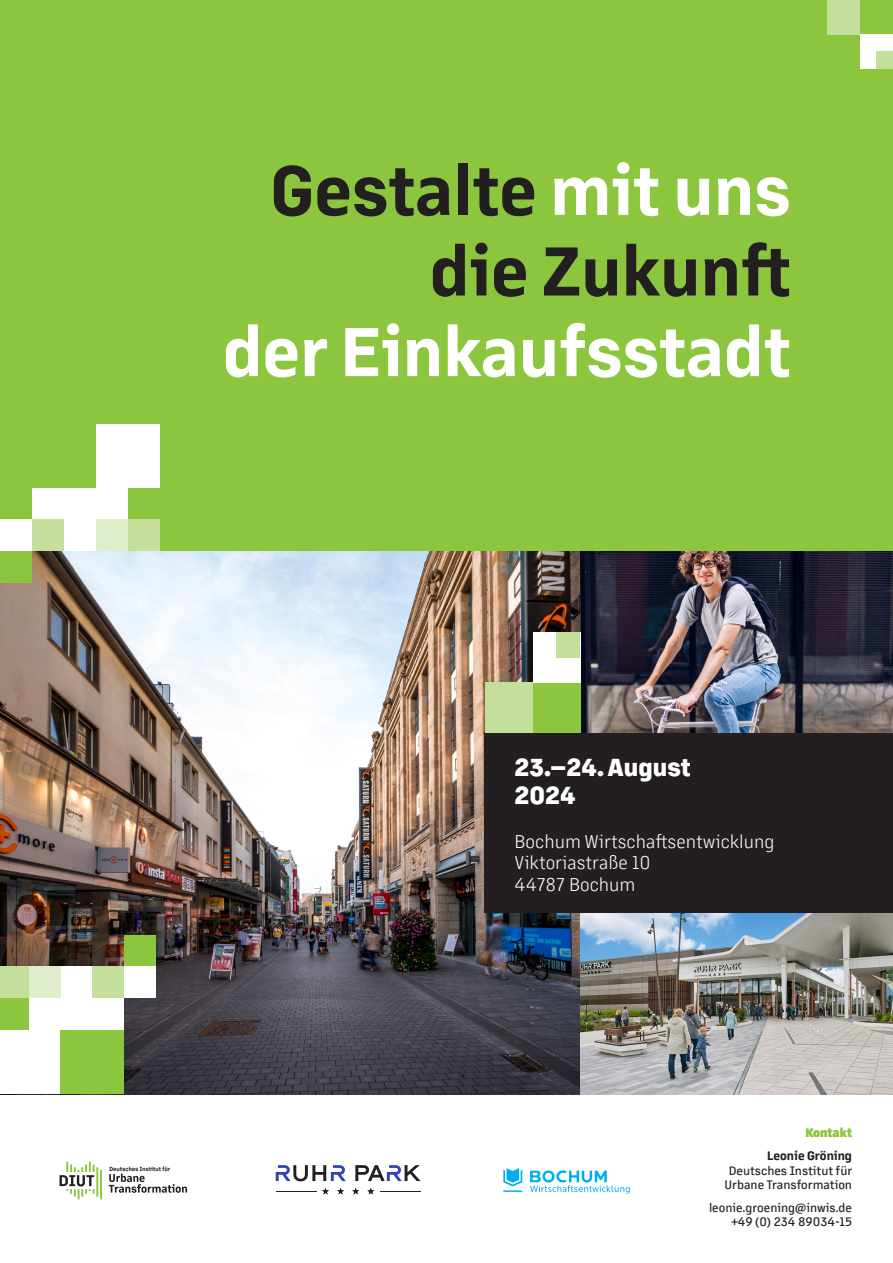
<style>
.page{position:relative;width:893px;height:1263px;background:#fff}
.page>*{position:absolute;margin:0;border:0;box-sizing:border-box;transform-origin:0 0}
.t1{font:700 67.2px/80.6px "Margin MVB";color:#fff;text-align:right}
.t2{font:800 24px/28.8px "Margin MVB";color:#fff}
.t3{font:300 18px/21.6px "Margin MVB";color:#fff}
.t4{font:500 12px/14.4px "Margin MVB";color:#231f20;text-align:right}
.t5{font:900 12px "Margin MVB";color:#8bc63e}
.s1{color:#231f20}
.s2{font-weight:700}
</style>
<div class="page">
<div style="left:0;top:0;width:893px;height:551px;background:#8bc63e"></div>
<hr style="left:100px;top:1170px;width:2px;height:29px;background:#8bc63e">
<hr style="left:96px;top:1167px;width:2px;height:30px;background:#8bc63e">
<svg style="left:60px;top:1162px;width:35px;height:37px"></svg>
<svg style="left:109px;top:1166px;width:78px;height:27px"></svg>
<svg style="left:503px;top:1168px;width:127px;height:25px"></svg>
<svg style="left:276px;top:1165px;width:70px;height:16px"></svg>
<svg style="left:355px;top:1165px;width:66px;height:16px"></svg>
<hr style="left:276px;top:1191px;width:40px;height:1px;background:#231f20">
<svg style="left:322px;top:1188px;width:7px;height:6px"></svg>
<svg style="left:367px;top:1188px;width:7px;height:6px"></svg>
<svg style="left:352px;top:1188px;width:7px;height:6px"></svg>
<svg style="left:337px;top:1188px;width:7px;height:6px"></svg>
<hr style="left:380px;top:1191px;width:41px;height:1px;background:#231f20">
<img style="left:0;top:551px;width:580px;height:543px">
<img style="left:580px;top:913px;width:313px;height:181px">
<div style="left:485px;top:732px;width:408px;height:181px;background:#231f20"></div>
<img style="left:580px;top:551px;width:313px;height:181px">
<div style="left:61px;top:966px;width:63px;height:64px;background:#fff"></div>
<div style="left:0;top:1030px;width:61px;height:64px;background:#fff"></div>
<div style="left:61px;top:1030px;width:63px;height:64px;background:#8bc63e"></div>
<div style="left:29px;top:998px;width:32px;height:32px;background:#fff"></div>
<div style="left:124px;top:934px;width:32px;height:32px;background:#8bc63e"></div>
<div style="left:29px;top:966px;width:32px;height:32px;background:#dfedcb"></div>
<div style="left:124px;top:966px;width:32px;height:32px;background:#fff"></div>
<div style="left:92px;top:966px;width:32px;height:32px;background:#c4df9b"></div>
<div style="left:0;top:998px;width:29px;height:32px;background:#8bc63e"></div>
<div style="left:0;top:966px;width:29px;height:32px;background:#c4df9b"></div>
<div style="left:32px;top:487px;width:64px;height:64px;background:#fff"></div>
<div style="left:96px;top:424px;width:63px;height:63px;background:#fff"></div>
<div style="left:32px;top:424px;width:64px;height:64px;background:#8bc63e"></div>
<div style="left:96px;top:487px;width:32px;height:32px;background:#fff"></div>
<div style="left:0;top:551px;width:32px;height:32px;background:#8bc63e"></div>
<div style="left:96px;top:519px;width:32px;height:32px;background:#dfedcb"></div>
<div style="left:0;top:519px;width:32px;height:32px;background:#fff"></div>
<div style="left:32px;top:519px;width:32px;height:32px;background:#c4df9b"></div>
<div style="left:128px;top:519px;width:31px;height:32px;background:#c4df9b"></div>
<div style="left:533px;top:682px;width:47px;height:50px;background:#8bc63e"></div>
<div style="left:485px;top:682px;width:48px;height:50px;background:#c4df9b"></div>
<div style="left:533px;top:632px;width:47px;height:50px;background:#fff"></div>
<div style="left:556px;top:632px;width:24px;height:25px;background:#c4df9b"></div>
<div style="left:827px;top:0;width:33px;height:34px;background:#c4df9b"></div>
<div style="left:860px;top:34px;width:33px;height:35px;background:#fff"></div>
<div style="left:876px;top:52px;width:17px;height:17px;background:#c4df9b"></div>
<p class="t1" style="left:223px;top:146px;width:570px"><span class="s1">Gestalte</span> mit uns <span class="s1">die Zukunft<br></span>der Einkaufsstadt</p>
<p class="t2" style="left:514px;top:751px;width:178px">23.–24. August<br>2024</p>
<p class="t3" style="left:514px;top:829px;width:262px">Bochum Wirtschaftsentwicklung</p>
<p class="t3" style="left:514px;top:851px;width:138px">Viktoriastraße 10<br>44787 Bochum</p>
<p class="t5" style="left:805px;top:1124px;width:48px">Kontakt</p>
<p class="t4" style="left:724px;top:1148px;width:129px"><span class="s2">Leonie Gröning<br></span>Deutsches Institut für<br>Urbane Transformation</p>
<p class="t4" style="left:709px;top:1200px;width:145px">leonie.groening@inwis.de +49 (0) 234 89034-15</p>
</div>
